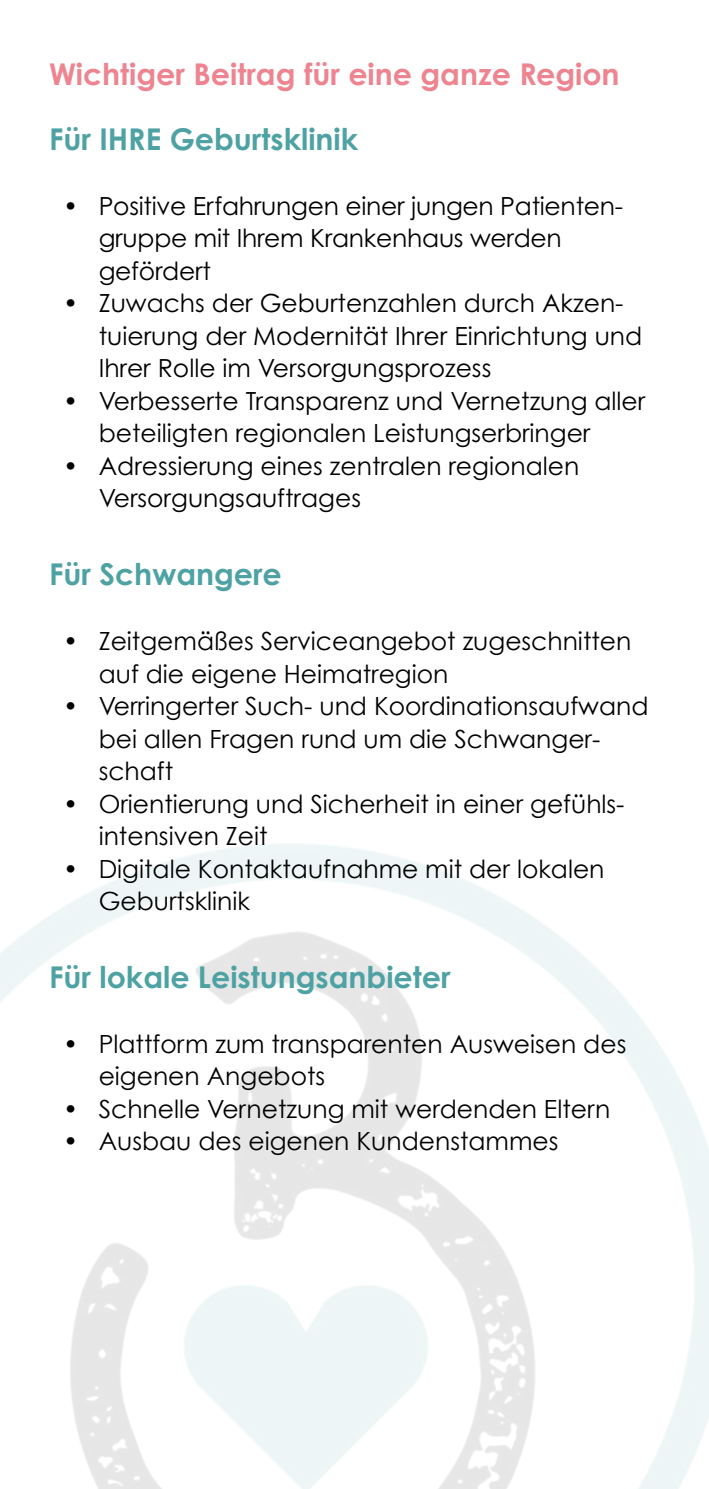
<style>
.page{position:relative;width:709px;height:1489px;background:#fff}
.page>*{position:absolute;margin:0;border:0;box-sizing:border-box;transform-origin:0 0}
.t1{font:700 30px "Century Gothic Pro";color:#4ea2a3}
.t2{font:700 30px "Century Gothic Pro";color:#ed8490}
.t3{font:25px/32.5px "Century Gothic";color:#000}
.t4{font:25px/32.5px "Century Gothic Pro";color:#000}
</style>
<div class="page">
<img style="left:0;top:844px;width:709px;height:644px">
<p class="t2" style="left:49px;top:55px;width:572px">Wichtiger Beitrag für eine ganze Region</p>
<p class="t1" style="left:49px;top:120px;width:311px">Für IHRE Geburtsklinik</p>
<p class="t4" style="left:99px;top:189px;width:526px;text-indent:-35px">• Positive Erfahrungen einer jungen Patienten&shy;gruppe mit Ihrem Krankenhaus werden gefördert</p>
<p class="t4" style="left:99px;top:287px;width:545px;text-indent:-35px">• Zuwachs der Geburtenzahlen durch Akzen&shy;tuierung der Modernität Ihrer Einrichtung und<br>Ihrer Rolle im Versorgungsprozess</p>
<p class="t4" style="left:99px;top:384px;width:548px;text-indent:-35px">• Verbesserte Transparenz und Vernetzung aller beteiligten regionalen Leistungserbringer</p>
<p class="t4" style="left:99px;top:449px;width:482px;text-indent:-35px">• Adressierung eines zentralen regionalen<br>Versorgungsauftrages</p>
<p class="t1" style="left:49px;top:555px;width:234px">Für Schwangere</p>
<p class="t3" style="left:99px;top:624px;width:534px;text-indent:-35px">• Zeitgemäßes Serviceangebot zugeschnitten auf die eigene Heimatregion</p>
<p class="t3" style="left:99px;top:689px;width:551px;text-indent:-35px">• Verringerter Such- und Koordinationsaufwand bei allen Fragen rund um die Schwanger&shy;schaft</p>
<p class="t3" style="left:99px;top:787px;width:527px;text-indent:-35px">• Orientierung und Sicherheit in einer gefühls&shy;intensiven Zeit</p>
<p class="t3" style="left:99px;top:852px;width:507px;text-indent:-35px">• Digitale Kontaktaufnahme mit der lokalen<br>Geburtsklinik</p>
<p class="t1" style="left:49px;top:958px;width:403px">Für lokale Leistungsanbieter</p>
<p class="t3" style="left:99px;top:1027px;width:529px;text-indent:-35px">• Plattform zum transparenten Ausweisen des eigenen Angebots</p>
<p class="t3" style="left:63px;top:1092px;width:548px">• Schnelle Vernetzung mit werdenden Eltern</p>
<p class="t3" style="left:63px;top:1124px;width:497px">• Ausbau des eigenen Kundenstammes</p>
</div>
